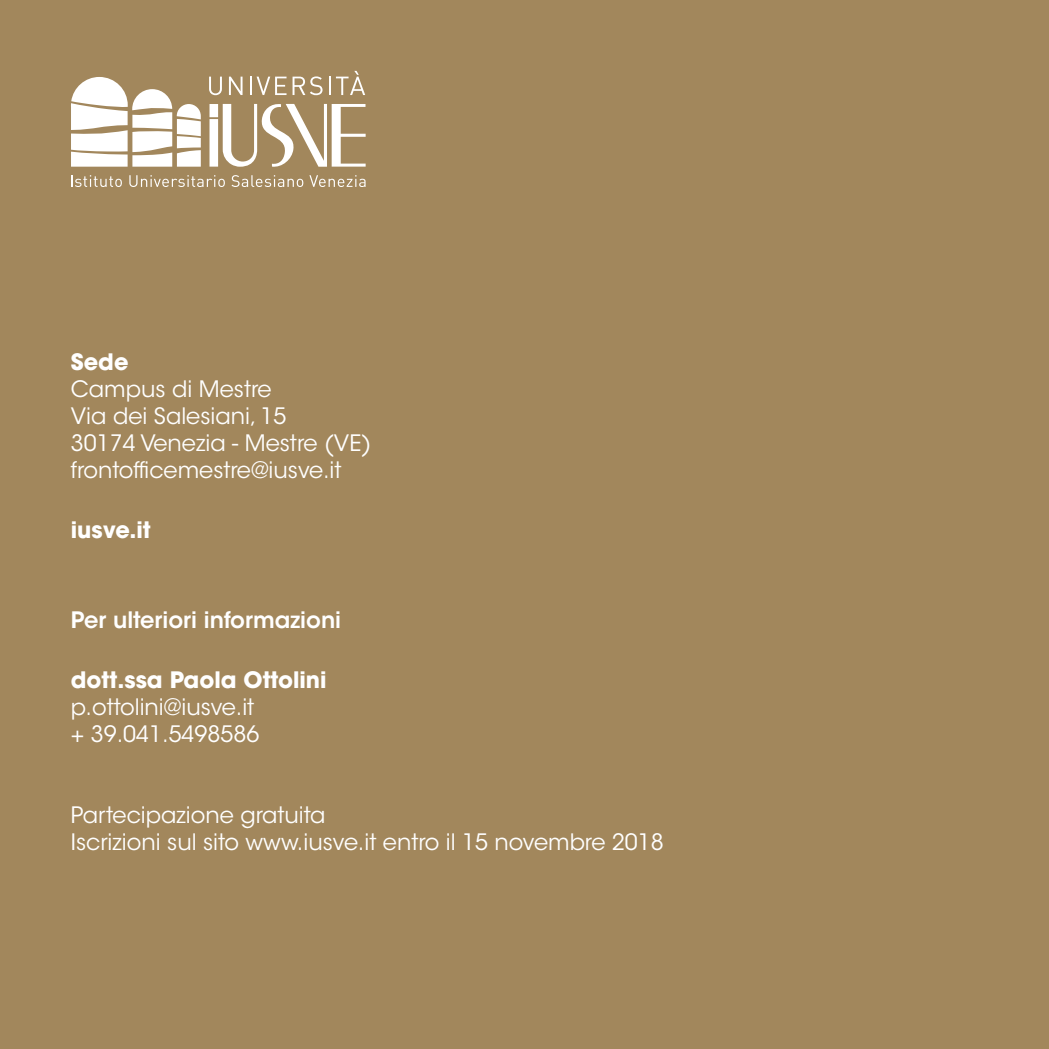
<style>
.page{position:relative;width:1049px;height:1049px;background:#a2875c}
.page>*{position:absolute;margin:0;border:0;box-sizing:border-box;transform-origin:0 0}
.t1{font:22.5px/27px "ITC Avant Garde Std";color:#fff}
.t2{font:700 22.5px "ITC Avant Garde Std";color:#fff}
.t3{font:600 22.5px "ITC Avant Garde Std";color:#fff}
</style>
<div class="page">
<svg style="left:209px;top:104px;width:157px;height:63px"></svg>
<svg style="left:209px;top:77px;width:13px;height:18px"></svg>
<svg style="left:229px;top:77px;width:14px;height:18px"></svg>
<svg style="left:250px;top:77px;width:36px;height:18px"></svg>
<svg style="left:292px;top:76px;width:30px;height:19px"></svg>
<svg style="left:329px;top:71px;width:36px;height:24px"></svg>
<svg style="left:71px;top:175px;width:51px;height:12px"></svg>
<svg style="left:129px;top:175px;width:96px;height:12px"></svg>
<svg style="left:231px;top:175px;width:72px;height:12px"></svg>
<svg style="left:309px;top:175px;width:57px;height:12px"></svg>
<svg style="left:71px;top:77px;width:130px;height:90px"></svg>
<p class="t2" style="left:71px;top:347px;width:59px">Sede</p>
<p class="t1" style="left:71px;top:376px;width:302px">Campus di Mestre<br>Via dei Salesiani, 15<br>30174 Venezia - Mestre (VE) frontofficemestre@iusve.it</p>
<p class="t2" style="left:71px;top:515px;width:81px">iusve.it</p>
<p class="t3" style="left:71px;top:606px;width:272px">Per ulteriori informazioni</p>
<p class="t2" style="left:71px;top:665px;width:257px">dott.ssa Paola Ottolini</p>
<p class="t1" style="left:71px;top:694px;width:190px">p.ottolini@iusve.it + 39.041.5498586</p>
<p class="t1" style="left:71px;top:802px;width:594px">Partecipazione gratuita<br>Iscrizioni sul sito www.iusve.it entro il 15 novembre 2018</p>
</div>
